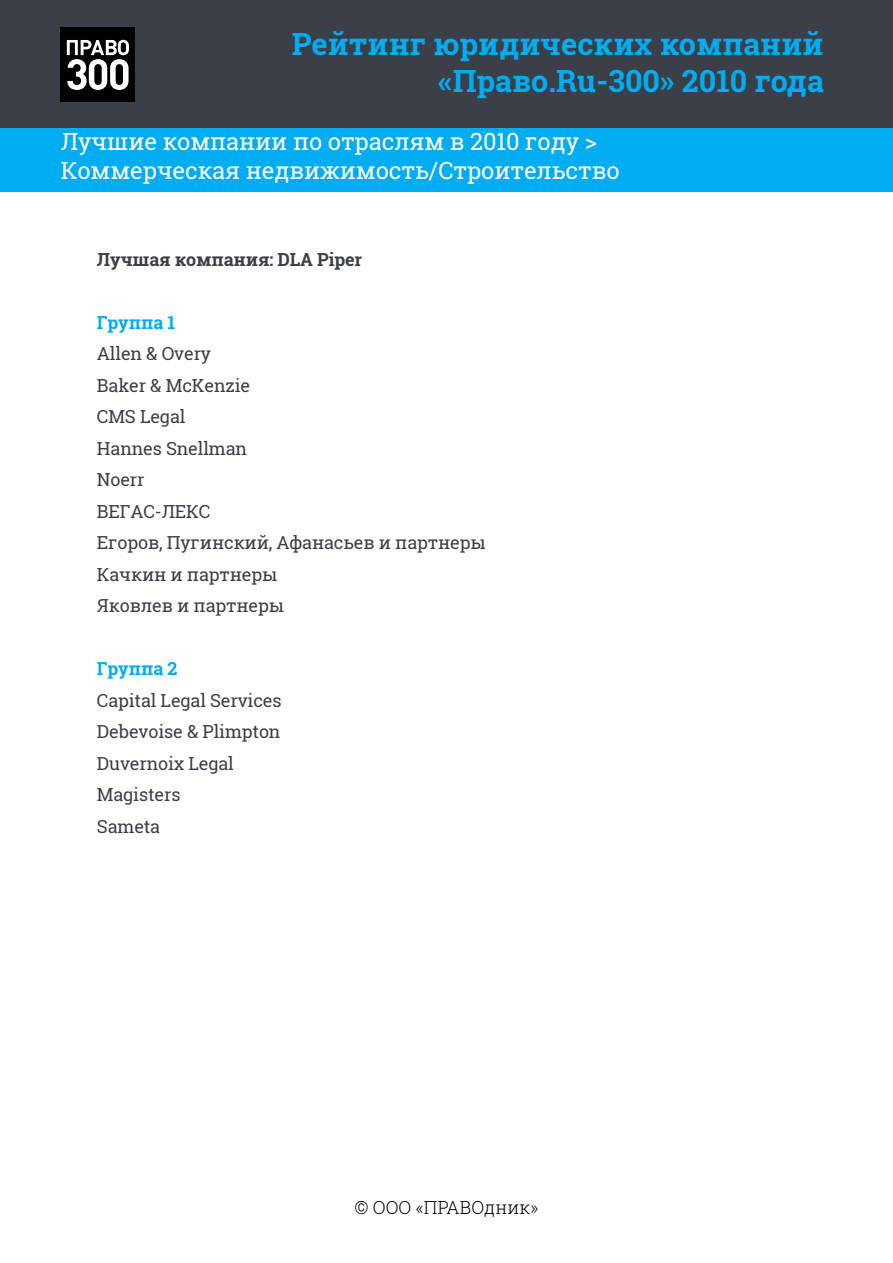
<style>
.page{position:relative;width:893px;height:1263px;background:#fff}
.page>*{position:absolute;margin:0;border:0;box-sizing:border-box;transform-origin:0 0}
.t1{font:700 30.6px/36.8px "Roboto Slab";color:#00adf2;text-align:right}
.t2{font:23.7px/28.5px "Roboto Slab";letter-spacing:-.005em;color:#fff}
.t3{font:18px/31.5px "Roboto Slab";letter-spacing:-.01em;color:#3b4048}
.t4{font:700 18px "Roboto Slab";letter-spacing:-.01em;color:#3b4048}
.t5{font:300 18px "Roboto Slab";color:#000}
.t6{font:700 18px "Roboto Slab";letter-spacing:-.01em;color:#00adf2}
</style>
<div class="page">
<div style="left:0;top:128px;width:893px;height:63px;background:#00adf2"></div>
<div style="left:0;top:0;width:893px;height:128px;background:#3b4048"></div>
<div style="left:61px;top:28px;width:74px;height:74px;background:#010101"></div>
<svg style="left:67px;top:40px;width:62px;height:50px"></svg>
<h1 class="t1" style="left:292px;top:26px;width:533px">Рейтинг юридических компаний «Право.Ru-300» 2010 года</h1>
<h2 class="t2" style="left:61px;top:127px;width:560px">Лучшие компании по отраслям в 2010 году &gt;<br>Коммерческая недвижимость/Строительство</h2>
<p class="t4" style="left:97px;top:247px;width:267px">Лучшая компания: DLA Piper</p>
<p class="t6" style="left:97px;top:310px;width:80px">Группа 1</p>
<p class="t3" style="left:97px;top:338px;width:390px">Allen &amp; Overy<br>Baker &amp; McKenzie<br>CMS Legal<br>Hannes Snellman<br>Noerr<br>ВЕГАС-ЛЕКС<br>Егоров, Пугинский, Афанасьев и партнеры<br>Качкин и партнеры<br>Яковлев и партнеры</p>
<p class="t6" style="left:97px;top:656px;width:82px">Группа 2</p>
<p class="t3" style="left:97px;top:684px;width:186px">Capital Legal Services<br>Debevoise &amp; Plimpton<br>Duvernoix Legal<br>Magisters<br>Sameta</p>
<p class="t5" style="left:354px;top:1195px;width:186px">© ООО «ПРАВОдник»</p>
</div>
